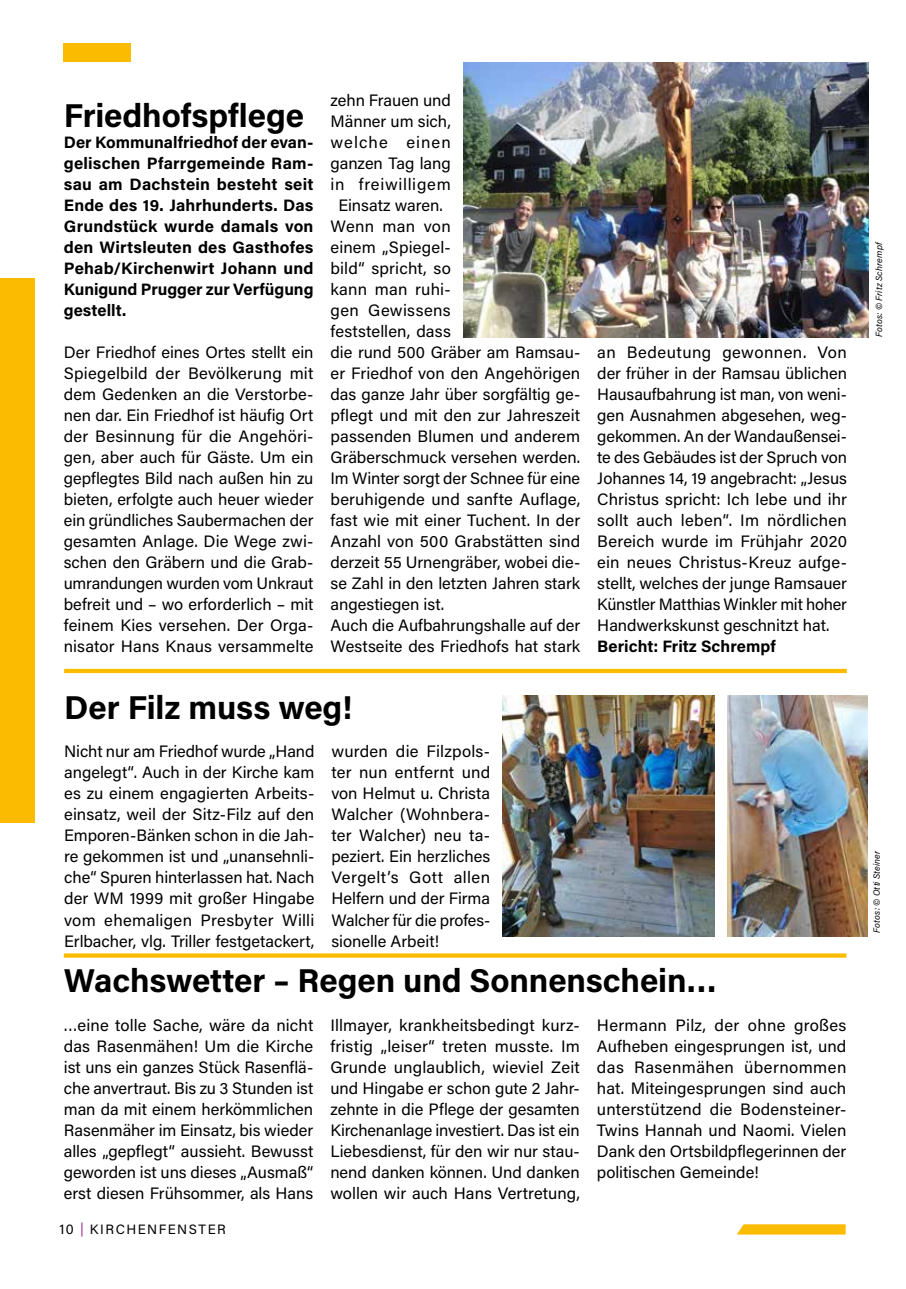
<style>
.page{position:relative;width:906px;height:1289px;background:#fff}
.page>*{position:absolute;margin:0;border:0;box-sizing:border-box;transform-origin:0 0}
.t1{font:700 33px "Acumin Pro";letter-spacing:-.005em;color:#000}
.t2{font:16.5px/21px "Acumin Pro";color:#000;text-align:justify}
.t3{font:700 16.5px/21px "Acumin Pro";color:#000;text-align:justify}
.t4{font:16.5px "Acumin Pro";letter-spacing:.045em;color:#000}
.t5{font:16.5px "Acumin Pro";letter-spacing:.025em;color:#000}
.t6{font:16.5px "Acumin Pro";letter-spacing:.065em;color:#000}
.t7{font:13.5px "Acumin Pro";letter-spacing:.11em;color:#000}
.t8{font:italic 9px "Acumin Pro";letter-spacing:.025em;color:#000}
.s1{color:#a32f89}
</style>
<div class="page">
<div style="left:64px;top:44px;width:67px;height:18px;background:#fbbb00"></div>
<div style="left:0;top:278px;width:35px;height:544px;background:#fbbb00"></div>
<svg style="left:737px;top:1224px;width:108px;height:10px"></svg>
<img style="left:463px;top:63px;width:405px;height:274px">
<img style="left:503px;top:695px;width:211px;height:241px">
<img style="left:727px;top:695px;width:140px;height:241px">
<hr style="left:64px;top:669px;width:782px;height:4px;background:#fbbb00">
<svg style="left:64px;top:953px;width:782px;height:4px;background:#fbc21c"></svg>
<h1 class="t1" style="left:64px;top:92px;width:242px">Friedhofspflege</h1>
<p class="t3" style="left:64px;top:131px;width:251px">Der Kommunalfriedhof der evan&shy;gelischen Pfarrgemeinde Ram&shy;sau am Dachstein besteht seit Ende des 19. Jahrhunderts. Das Grundstück wurde damals von den Wirtsleuten des Gasthofes Pehab/Kirchenwirt Johann und Kunigund Prugger zur Verfügung gestellt.</p>
<p class="t2" style="left:64px;top:341px;width:251px">Der Friedhof eines Ortes stellt ein Spiegelbild der Bevölkerung mit dem Gedenken an die Verstorbe&shy;nen dar. Ein Friedhof ist häufig Ort der Besinnung für die Angehöri&shy;gen, aber auch für Gäste. Um ein gepflegtes Bild nach außen hin zu bieten, erfolgte auch heuer wieder ein gründliches Saubermachen der gesamten Anlage. Die Wege zwi&shy;schen den Gräbern und die Grab&shy;umrandungen wurden vom Unkraut befreit und – wo erforderlich – mit feinem Kies versehen. Der Orga&shy;nisator Hans Knaus versammelte</p>
<p class="t2" style="left:330px;top:89px;width:122px">zehn Frauen und</p>
<p class="t2" style="left:330px;top:110px;width:122px">Männer um sich,</p>
<p class="t6" style="left:330px;top:131px;width:122px">welche einen</p>
<p class="t2" style="left:330px;top:152px;width:122px">ganzen Tag lang</p>
<p class="t4" style="left:330px;top:173px;width:122px">in freiwilligem</p>
<p class="t2" style="left:338px;top:194px;width:106px">Einsatz waren.</p>
<p class="t2" style="left:330px;top:215px;width:122px">Wenn man von</p>
<p class="t2" style="left:330px;top:236px;width:122px">einem „Spiegel-</p>
<p class="t2" style="left:330px;top:257px;width:122px">bild“ spricht, so</p>
<p class="t2" style="left:330px;top:278px;width:122px">kann man ruhi-</p>
<p class="t5" style="left:330px;top:299px;width:122px">gen Gewissens</p>
<p class="t2" style="left:330px;top:320px;width:122px">feststellen, dass</p>
<p class="t2" style="left:330px;top:341px;width:251px">die rund 500 Gräber am Ramsau-</p>
<p class="t2" style="left:330px;top:362px;width:251px">er Friedhof von den Angehörigen</p>
<p class="t2" style="left:330px;top:383px;width:251px">das ganze Jahr über sorgfältig ge-</p>
<p class="t2" style="left:330px;top:404px;width:251px">pflegt und mit den zur Jahreszeit</p>
<p class="t2" style="left:330px;top:425px;width:251px">passenden Blumen und anderem</p>
<p class="t2" style="left:330px;top:446px;width:251px">Gräberschmuck versehen werden.</p>
<p class="t2" style="left:330px;top:467px;width:251px">I m Winter sorgt der Schnee für eine</p>
<p class="t2" style="left:330px;top:488px;width:251px">beruhigende und sanfte Auflage,</p>
<p class="t2" style="left:330px;top:509px;width:251px">fast wie mit einer Tuchent. I n der</p>
<p class="t2" style="left:330px;top:530px;width:251px">Anzahl von 500 Grabstätten sind</p>
<p class="t2" style="left:330px;top:551px;width:251px">derzeit 55 Urnengräber, wobei die-</p>
<p class="t2" style="left:330px;top:572px;width:251px">se Zahl in den letzten Jahren stark</p>
<p class="t2" style="left:330px;top:593px;width:115px">angestiegen ist.</p>
<p class="t2" style="left:330px;top:614px;width:251px">Auch die Aufbahrungshalle auf der</p>
<p class="t2" style="left:330px;top:635px;width:251px">Westseite des Friedhofs hat stark</p>
<p class="t2" style="left:597px;top:341px;width:251px">an Bedeutung gewonnen. Von der früher in der Ramsau üblichen Hausaufbahrung ist man, von weni&shy;gen Ausnahmen abgesehen, weg&shy;gekommen. An der Wandaußensei&shy;te des Gebäudes ist der Spruch von Johannes 14, 19 angebracht: „Jesus Christus spricht: Ich lebe und ihr sollt auch leben“. I m nördlichen Bereich wurde im Frühjahr 2020 ein neues Christus-Kreuz aufge&shy;stellt, welches der junge Ramsauer Künstler Matthias Winkler mit hoher Handwerkskunst geschnitzt hat.</p>
<p class="t3" style="left:597px;top:635px;width:180px">Bericht: Fritz Schrempf</p>
<h1 class="t1" style="left:64px;top:684px;width:290px">Der Filz muss weg!</h1>
<p class="t2" style="left:64px;top:740px;width:252px">N icht nur am Friedhof wurde „Hand angelegt“. Auch in der Kirche kam es zu einem engagierten Arbeits&shy;einsatz, weil der Sitz-Filz auf den Emporen-Bänken schon in die Jah&shy;re gekommen ist und „unansehnli&shy;che“ Spuren hinterlassen hat. Nach der WM 1999 mit großer Hingabe vom ehemaligen Presbyter Willi Erlbacher, vlg. Triller festgetackert,</p>
<p class="t2" style="left:331px;top:740px;width:160px">wurden die Filzpols&shy;ter nun entfernt und von Helmut u. Christa Walcher (Wohnbera&shy;ter Walcher) neu ta&shy;peziert. Ein herzliches Vergelt’s Gott allen Helfern und der Firma Walcher für die profes&shy;sionelle Arbeit!</p>
<h1 class="t1" style="left:64px;top:957px;width:654px">Wachswetter – Regen und Sonnenschein…</h1>
<p class="t2" style="left:64px;top:1013px;width:251px">…eine tolle Sache, wäre da nicht das Rasenmähen! Um die Kirche ist uns ein ganzes Stück Rasenflä&shy;che anvertraut. Bis zu 3 Stunden ist man da mit einem herkömmlichen Rasenmäher im Einsatz, bis wieder alles „gepflegt“ aussieht. Bewusst geworden ist uns dieses „Ausmaß“ erst diesen Frühsommer, als Hans</p>
<p class="t2" style="left:330px;top:1013px;width:251px">I llmayer, krankheitsbedingt kurz&shy;fristig „leiser“ treten musste. I m Grunde unglaublich, wieviel Zeit und Hingabe er schon gute 2 Jahr&shy;zehnte in die Pflege der gesamten Kirchenanlage investiert. Das ist ein Liebesdienst, für den wir nur stau&shy;nend danken können. Und danken wollen wir auch Hans Vertretung,</p>
<p class="t2" style="left:597px;top:1013px;width:251px">Hermann Pilz, der ohne großes Aufheben eingesprungen ist, und das Rasenmähen übernommen hat. Miteingesprungen sind auch unterstützend die Bodensteiner-Twins Hannah und Naomi. Vielen Dank den Ortsbildpflegerinnen der politischen Gemeinde!</p>
<p class="t7" style="left:60px;top:1220px;width:158px">10 <span class="s1">|</span> Kirchenfenster</p>
<p class="t8" style="left:873px;top:337px;width:97px;rotate:-90deg">Fotos: © Fritz Schrempf</p>
<p class="t8" style="left:870px;top:932px;width:84px;rotate:-90deg">Fotos: © Otti Steiner</p>
</div>
